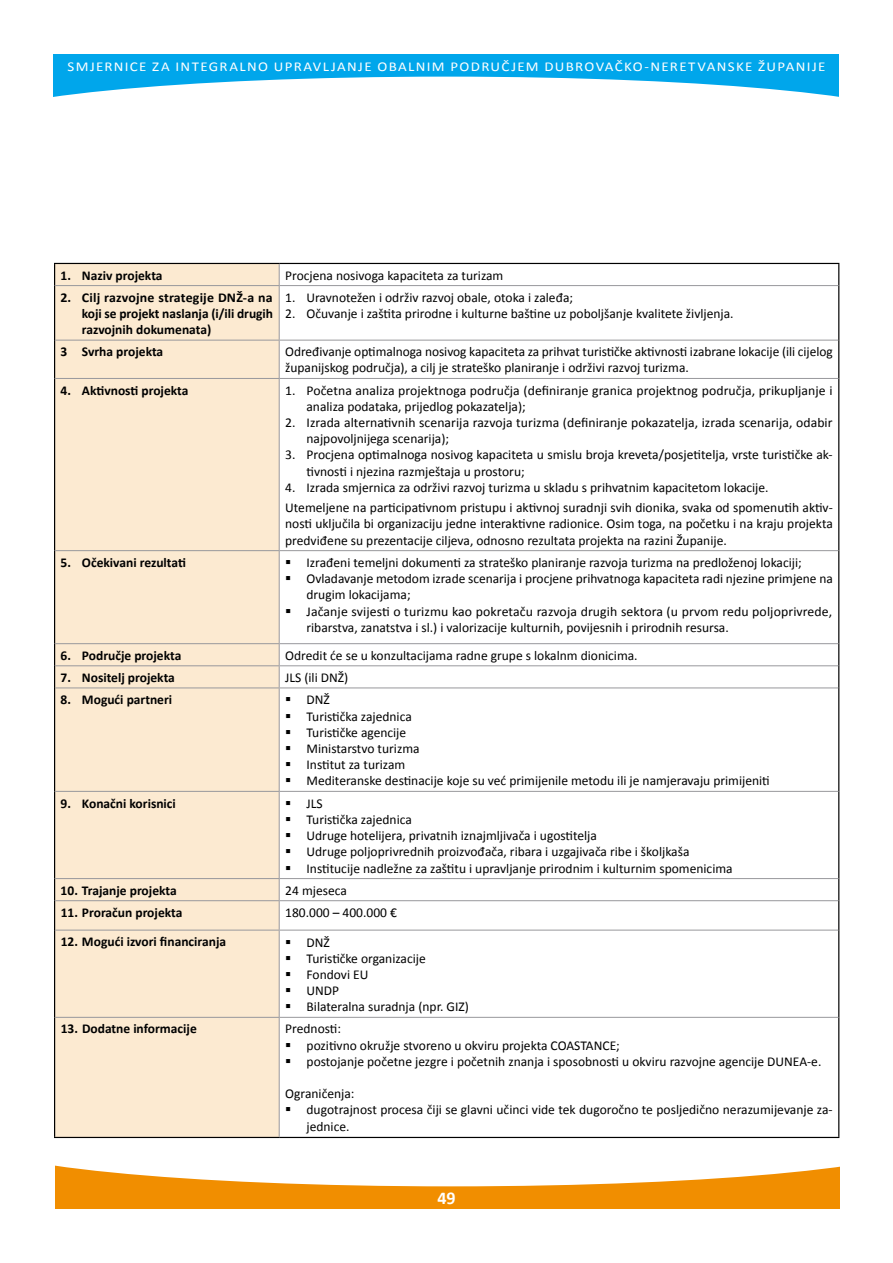
<style>
.page{position:relative;width:893px;height:1263px;background:#fff}
.page>*{position:absolute;margin:0;border:0;box-sizing:border-box;transform-origin:0 0}
.t1{font:700 18px "Calibri";color:#fff}
.t2{font:13.5px/16.2px "Calibri";color:#000}
.t3{font:700 13.5px/16.2px "Calibri";color:#000;text-align:justify}
.t4{font:13.5px "Calibri";letter-spacing:.085em;color:#fff;scale:1.11 1}
</style>
<div class="page">
<div style="left:53px;top:54px;width:786px;height:75px;background:#00a6eb"></div>
<svg style="left:53px;top:77px;width:786px;height:52px;background:#e2f5fc"></svg>
<div style="left:55px;top:1134px;width:785px;height:75px;background:#f18e00"></div>
<svg style="left:54px;top:1091px;width:786px;height:95px;fill:#fff"></svg>
<svg style="left:55px;top:264px;width:224px;height:873px;background:#f7e6cd"></svg>
<hr style="left:54px;top:263px;width:225px;height:1px;background:#000">
<svg style="left:54px;top:264px;width:1px;height:22px"></svg>
<hr style="left:279px;top:263px;width:560px;height:1px;background:#000">
<svg style="left:838px;top:264px;width:1px;height:22px"></svg>
<hr style="left:54px;top:286px;width:1px;height:54px;background:#000">
<hr style="left:838px;top:286px;width:1px;height:54px;background:#000">
<hr style="left:54px;top:340px;width:1px;height:38px;background:#000">
<hr style="left:838px;top:340px;width:1px;height:38px;background:#000">
<hr style="left:54px;top:378px;width:1px;height:173px;background:#000">
<hr style="left:838px;top:378px;width:1px;height:173px;background:#000">
<hr style="left:54px;top:551px;width:1px;height:93px;background:#000">
<hr style="left:838px;top:551px;width:1px;height:93px;background:#000">
<svg style="left:54px;top:644px;width:1px;height:44px"></svg>
<svg style="left:838px;top:644px;width:1px;height:44px"></svg>
<hr style="left:54px;top:688px;width:1px;height:103px;background:#000">
<hr style="left:838px;top:688px;width:1px;height:103px;background:#000">
<hr style="left:54px;top:791px;width:1px;height:87px;background:#000">
<hr style="left:838px;top:791px;width:1px;height:87px;background:#000">
<svg style="left:54px;top:878px;width:1px;height:52px"></svg>
<svg style="left:838px;top:878px;width:1px;height:52px"></svg>
<hr style="left:54px;top:930px;width:1px;height:87px;background:#000">
<hr style="left:838px;top:930px;width:1px;height:87px;background:#000">
<hr style="left:54px;top:1017px;width:1px;height:120px;background:#000">
<hr style="left:838px;top:1017px;width:1px;height:120px;background:#000">
<hr style="left:54px;top:1137px;width:225px;height:1px;background:#000">
<hr style="left:279px;top:1137px;width:560px;height:1px;background:#000">
<svg style="left:279px;top:264px;width:1px;height:21px"></svg>
<hr style="left:55px;top:285px;width:224px;height:1px;background:#98989c">
<hr style="left:279px;top:285px;width:559px;height:1px;background:#98989c">
<hr style="left:279px;top:286px;width:1px;height:54px;background:#98989c">
<hr style="left:55px;top:340px;width:224px;height:1px;background:#98989c">
<hr style="left:279px;top:340px;width:559px;height:1px;background:#98989c">
<hr style="left:279px;top:340px;width:1px;height:38px;background:#98989c">
<hr style="left:55px;top:378px;width:224px;height:1px;background:#98989c">
<hr style="left:279px;top:378px;width:559px;height:1px;background:#98989c">
<hr style="left:279px;top:379px;width:1px;height:171px;background:#98989c">
<hr style="left:55px;top:550px;width:224px;height:1px;background:#98989c">
<hr style="left:279px;top:550px;width:559px;height:1px;background:#98989c">
<hr style="left:279px;top:551px;width:1px;height:92px;background:#98989c">
<hr style="left:55px;top:643px;width:224px;height:1px;background:#98989c">
<hr style="left:279px;top:643px;width:559px;height:1px;background:#98989c">
<hr style="left:55px;top:665px;width:224px;height:1px;background:#98989c">
<hr style="left:279px;top:665px;width:559px;height:1px;background:#98989c">
<svg style="left:279px;top:644px;width:1px;height:43px"></svg>
<hr style="left:55px;top:687px;width:224px;height:1px;background:#98989c">
<hr style="left:279px;top:687px;width:559px;height:1px;background:#98989c">
<hr style="left:279px;top:688px;width:1px;height:103px;background:#98989c">
<hr style="left:55px;top:791px;width:224px;height:1px;background:#98989c">
<hr style="left:279px;top:791px;width:559px;height:1px;background:#98989c">
<hr style="left:279px;top:792px;width:1px;height:86px;background:#98989c">
<hr style="left:55px;top:878px;width:224px;height:1px;background:#98989c">
<hr style="left:279px;top:878px;width:559px;height:1px;background:#98989c">
<hr style="left:55px;top:900px;width:224px;height:1px;background:#98989c">
<hr style="left:279px;top:900px;width:559px;height:1px;background:#98989c">
<svg style="left:279px;top:879px;width:1px;height:51px"></svg>
<hr style="left:55px;top:930px;width:224px;height:1px;background:#98989c">
<hr style="left:279px;top:930px;width:559px;height:1px;background:#98989c">
<hr style="left:279px;top:930px;width:1px;height:87px;background:#98989c">
<hr style="left:55px;top:1017px;width:224px;height:1px;background:#98989c">
<hr style="left:279px;top:1017px;width:559px;height:1px;background:#98989c">
<hr style="left:279px;top:1018px;width:1px;height:119px;background:#98989c">
<svg style="left:291px;top:1114px;width:14px;height:1px"></svg>
<p class="t4" style="left:68px;top:58px;width:684px">SMJERNICE ZA INTEGRALNO UPRAVLJANJE OBALNIM PODRUČJEM DUBROVAČKO-NERETVANSKE ŽUPANIJE</p>
<p class="t3" style="left:61px;top:267px;width:103px">1. Naziv projekta</p>
<p class="t2" style="left:285px;top:267px;width:220px">Procjena nosivoga kapaciteta za turizam</p>
<p class="t3" style="left:82px;top:289px;width:193px;text-indent:-21px">2. Cilj razvojne strategije DNŽ-a na koji se projekt naslanja (i/ili drugih razvojnih dokumenata)</p>
<p class="t2" style="left:285px;top:289px;width:289px">1. Uravnotežen i održiv razvoj obale, otoka i zaleđa;</p>
<p class="t2" style="left:285px;top:305px;width:450px">2. Očuvanje i zaštita prirodne i kulturne baštine uz poboljšanje kvalitete življenja.</p>
<p class="t3" style="left:61px;top:344px;width:104px">3 Svrha projekta</p>
<p class="t2" style="left:285px;top:344px;width:549px">Određivanje optimalnoga nosivog kapaciteta za prihvat turističke aktivnosti izabrane lokacije (ili cijelog županijskog područja), a cilj je strateško planiranje i održivi razvoj turizma.</p>
<p class="t3" style="left:61px;top:382px;width:129px">4. Aktivnosti projekta</p>
<p class="t2" style="left:306px;top:382px;width:528px;text-indent:-21px">1. Početna analiza projektnoga područja (definiranje granica projektnog područja, prikupljanje i analiza podataka, prijedlog pokazatelja);</p>
<p class="t2" style="left:306px;top:414px;width:528px;text-indent:-21px">2. Izrada alternativnih scenarija razvoja turizma (definiranje pokazatelja, izrada scenarija, odabir najpovoljnijega scenarija);</p>
<p class="t2" style="left:306px;top:447px;width:528px;text-indent:-21px">3. Procjena optimalnoga nosivog kapaciteta u smislu broja kreveta/posjetitelja, vrste turističke ak&shy;tivnosti i njezina razmještaja u prostoru;</p>
<p class="t2" style="left:285px;top:477px;width:549px;line-height:20.4px">4. Izrada smjernica za održivi razvoj turizma u skladu s prihvatnim kapacitetom lokacije.<br>Utemeljene na participativnom pristupu i aktivnoj suradnji svih dionika, svaka od spomenutih aktiv-</p>
<p class="t2" style="left:285px;top:516px;width:549px">nosti uključila bi organizaciju jedne interaktivne radionice. Osim toga, na početku i na kraju projekta predviđene su prezentacije ciljeva, odnosno rezultata projekta na razini Županije.</p>
<p class="t3" style="left:61px;top:554px;width:127px">5. Očekivani rezultati</p>
<p class="t2" style="left:285px;top:554px;width:518px">▪ Izrađeni temeljni dokumenti za strateško planiranje razvoja turizma na predloženoj lokaciji;</p>
<p class="t2" style="left:306px;top:571px;width:528px;text-indent:-21px">▪ Ovladavanje metodom izrade scenarija i procjene prihvatnoga kapaciteta radi njezine primjene na drugim lokacijama;</p>
<p class="t2" style="left:306px;top:603px;width:527px;text-indent:-21px">▪ Jačanje svijesti o turizmu kao pokretaču razvoja drugih sektora (u prvom redu poljoprivrede, ribarstva, zanatstva i sl.) i valorizacije kulturnih, povijesnih i prirodnih resursa.</p>
<p class="t3" style="left:61px;top:647px;width:122px">6. Područje projekta</p>
<p class="t2" style="left:285px;top:647px;width:354px">Odredit će se u konzultacijama radne grupe s lokalnm dionicima.</p>
<p class="t3" style="left:61px;top:669px;width:116px">7. Nositelj projekta</p>
<p class="t2" style="left:285px;top:669px;width:65px">JLS (ili DNŽ)</p>
<p class="t3" style="left:61px;top:691px;width:113px">8. Mogući partneri</p>
<p class="t2" style="left:285px;top:692px;width:46px">▪ DNŽ</p>
<p class="t2" style="left:285px;top:708px;width:128px">▪ Turistička zajednica</p>
<p class="t2" style="left:285px;top:724px;width:123px">▪ Turističke agencije</p>
<p class="t2" style="left:285px;top:740px;width:136px">▪ Ministarstvo turizma</p>
<p class="t2" style="left:285px;top:757px;width:122px">▪ Institut za turizam</p>
<p class="t2" style="left:285px;top:773px;width:486px">▪ Mediteranske destinacije koje su već primijenile metodu ili je namjeravaju primijeniti</p>
<p class="t3" style="left:61px;top:795px;width:117px">9. Konačni korisnici</p>
<p class="t2" style="left:285px;top:795px;width:39px">▪ JLS</p>
<p class="t2" style="left:285px;top:811px;width:128px">▪ Turistička zajednica</p>
<p class="t2" style="left:285px;top:828px;width:313px">▪ Udruge hotelijera, privatnih iznajmljivača i ugostitelja</p>
<p class="t2" style="left:285px;top:844px;width:406px">▪ Udruge poljoprivrednih proizvođača, ribara i uzgajivača ribe i školjkaša</p>
<p class="t2" style="left:285px;top:860px;width:449px">▪ Institucije nadležne za zaštitu i upravljanje prirodnim i kulturnim spomenicima</p>
<p class="t3" style="left:61px;top:882px;width:118px">10. Trajanje projekta</p>
<p class="t2" style="left:285px;top:882px;width:63px">24 mjeseca</p>
<p class="t3" style="left:61px;top:904px;width:123px">11. Proračun projekta</p>
<p class="t2" style="left:285px;top:904px;width:113px">180.000 – 400.000 €</p>
<p class="t3" style="left:61px;top:934px;width:167px">12. Mogući izvori financiranja</p>
<p class="t2" style="left:285px;top:934px;width:46px">▪ DNŽ</p>
<p class="t2" style="left:285px;top:950px;width:142px">▪ Turističke organizacije</p>
<p class="t2" style="left:285px;top:966px;width:85px">▪ Fondovi EU</p>
<p class="t2" style="left:285px;top:982px;width:55px">▪ UNDP</p>
<p class="t2" style="left:285px;top:999px;width:185px">▪ Bilateralna suradnja (npr. GIZ)</p>
<p class="t3" style="left:61px;top:1021px;width:138px">13. Dodatne informacije</p>
<p class="t2" style="left:285px;top:1021px;width:57px">Prednosti:</p>
<p class="t2" style="left:285px;top:1037px;width:336px">▪ pozitivno okružje stvoreno u okviru projekta COASTANCE;</p>
<p class="t2" style="left:285px;top:1053px;width:538px">▪ postojanje početne jezgre i početnih znanja i sposobnosti u okviru razvojne agencije DUNEA-e.</p>
<p class="t2" style="left:285px;top:1086px;width:71px">Ograničenja:</p>
<p class="t2" style="left:306px;top:1102px;width:528px;text-indent:-21px">▪ dugotrajnost procesa čiji se glavni učinci vide tek dugoročno te posljedično nerazumijevanje za&shy;jednice.</p>
<h1 class="t1" style="left:437px;top:1187px;width:20px">49</h1>
</div>
